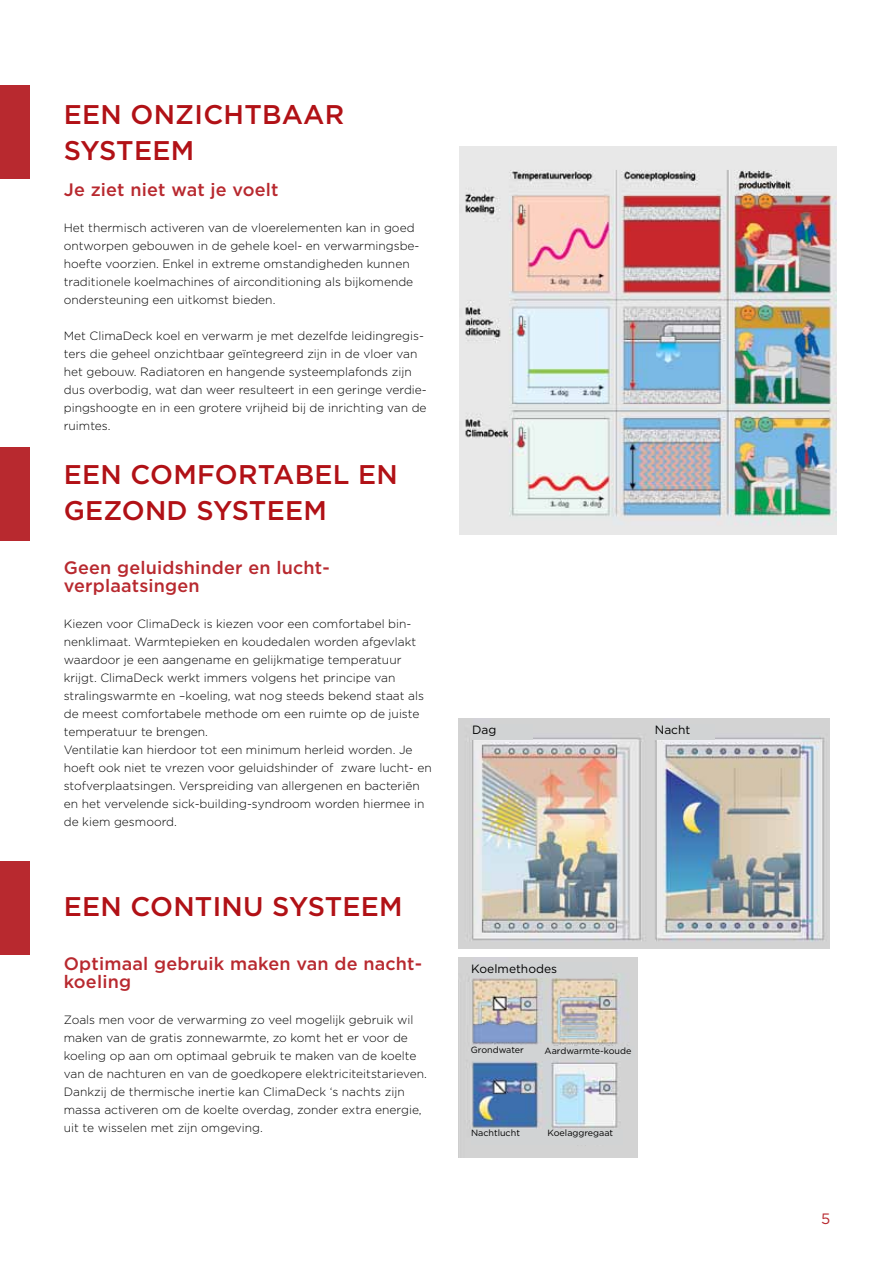
<style>
.page{position:relative;width:893px;height:1263px;background:#fff}
.page>*{position:absolute;margin:0;border:0;box-sizing:border-box;transform-origin:0 0}
.t1{font:500 27px/36px "Gotham";letter-spacing:.01em;color:#b11116}
.t2{font:500 18px/18px "Gotham";letter-spacing:.01em;color:#b8292f}
.t3{font:15px "Gotham";color:#b8292f}
.t4{font:300 12px/18px "Gotham";color:#000}
.t5{font:12px "Gotham";color:#000}
.t6{font:9px "Gotham";color:#000}
</style>
<div class="page">
<div style="left:0;top:85px;width:30px;height:93px;background:#b8292f"></div>
<div style="left:0;top:447px;width:30px;height:93px;background:#b8292f"></div>
<div style="left:0;top:861px;width:30px;height:94px;background:#b8292f"></div>
<img style="left:459px;top:146px;width:378px;height:388px">
<img style="left:458px;top:718px;width:371px;height:230px">
<img style="left:458px;top:958px;width:180px;height:200px">
<div style="left:472px;top:724px;width:60px;height:15px;background:#d1d3d4"></div>
<div style="left:655px;top:724px;width:60px;height:15px;background:#d1d3d4"></div>
<div style="left:471px;top:963px;width:141px;height:15px;background:#d1d3d4"></div>
<div style="left:471px;top:1045px;width:75px;height:15px;background:#d1d3d4"></div>
<div style="left:471px;top:1129px;width:76px;height:15px;background:#d1d3d4"></div>
<div style="left:548px;top:1129px;width:75px;height:15px;background:#d1d3d4"></div>
<div style="left:545px;top:1046px;width:90px;height:14px;background:#d1d3d4"></div>
<h1 class="t1" style="left:64px;top:97px;width:240px">Een onzichtbaar systee</h1>
<h1 class="t1" style="left:171px;top:133px;width:25px">m</h1>
<h2 class="t2" style="left:64px;top:181px;width:216px">Je ziet niet wat je voelt</h2>
<p class="t4" style="left:64px;top:219px;width:357px">Het thermisch activeren van de vloerelementen kan in goed ontworpen gebouwen in de gehele koel- en verwarmingsbe&shy;hoefte voorzien. Enkel in extreme omstandigheden kunnen traditionele koelmachines of airconditioning als bijkomende ondersteuning een uitkomst bieden.</p>
<p class="t4" style="left:64px;top:327px;width:365px">Met ClimaDeck koel en verwarm je met dezelfde leidingregis&shy;ters die geheel onzichtbaar geïntegreerd zijn in de vloer van het gebouw. Radiatoren en hangende systeemplafonds zijn dus overbodig, wat dan weer resulteert in een geringe verdie&shy;pingshoogte en in een grotere vrijheid bij de inrichting van de ruimtes.</p>
<h1 class="t1" style="left:64px;top:457px;width:172px">Een comforta</h1>
<h1 class="t1" style="left:295px;top:457px;width:82px">bel en</h1>
<h1 class="t1" style="left:64px;top:493px;width:187px">ge zon d systee</h1>
<h1 class="t1" style="left:303px;top:493px;width:25px">m</h1>
<h2 class="t2" style="left:64px;top:559px;width:267px">Geen geluidshinder en lucht&shy;verplaatsingen</h2>
<p class="t4" style="left:64px;top:615px;width:369px">Kiezen voor ClimaDeck is kiezen voor een comfortabel bin&shy;nenklimaat. Warmtepieken en koudedalen worden afgevlakt waardoor je een aangename en gelijkmatige temperatuur krijgt. ClimaDeck werkt immers volgens het principe van stralingswarmte en –koeling, wat nog steeds bekend staat als de meest comfortabele methode om een ruimte op de juiste temperatuur te brengen.<br>Ventilatie kan hierdoor tot een minimum herleid worden. Je hoeft ook niet te vrezen voor geluidshinder of zware lucht- en stofverplaatsingen. Verspreiding van allergenen en bacteriën en het vervelende sick-building-syndroom worden hiermee in de kiem gesmoord.</p>
<h1 class="t1" style="left:64px;top:889px;width:106px">Een contin</h1>
<h1 class="t1" style="left:243px;top:889px;width:83px">u systee</h1>
<h1 class="t1" style="left:379px;top:889px;width:25px">m</h1>
<h2 class="t2" style="left:64px;top:955px;width:360px">Optimaal gebruik maken van de nacht&shy;koeling</h2>
<p class="t4" style="left:64px;top:1011px;width:365px">Zoals men voor de verwarming zo veel mogelijk gebruik wil maken van de gratis zonnewarmte, zo komt het er voor de koeling op aan om optimaal gebruik te maken van de koelte van de nachturen en van de goedkopere elektriciteitstarieven.<br>Dankzij de thermische inertie kan ClimaDeck ‘s nachts zijn massa activeren om de koelte overdag, zonder extra energie, uit te wisselen met zijn omgeving.</p>
<p class="t5" style="left:472px;top:722px;width:26px">Dag</p>
<p class="t5" style="left:655px;top:722px;width:37px">Nacht</p>
<p class="t5" style="left:471px;top:961px;width:87px">Koelmethodes</p>
<p class="t6" style="left:471px;top:1044px;width:55px">Grondwater</p>
<p class="t6" style="left:545px;top:1045px;width:88px">Aardwarmte-koude</p>
<p class="t6" style="left:471px;top:1127px;width:50px">Nachtlucht</p>
<p class="t6" style="left:548px;top:1127px;width:67px">Koelaggregaat</p>
<p class="t3" style="left:821px;top:1209px;width:11px">5</p>
</div>
